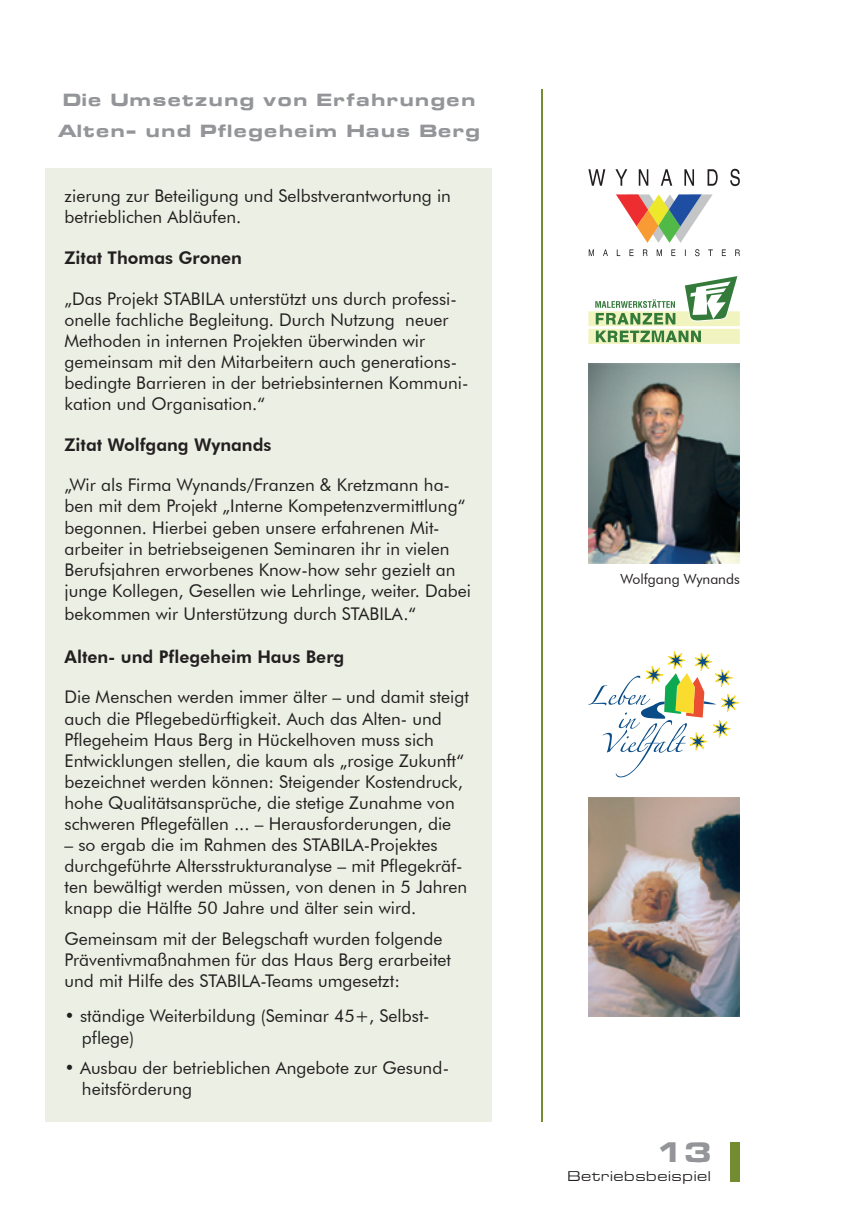
<style>
.page{position:relative;width:864px;height:1231px;background:#fff}
.page>*{position:absolute;margin:0;border:0;box-sizing:border-box;transform-origin:0 0}
.t1{font:700 28px "Eurasia Ex";color:#939598}
.t2{font:17.5px/21px "Futura BT";color:#231f20}
.t3{font:800 17.5px "Futura BT";color:#231f20}
.t4{font:700 17.5px/31px "Eurasia Ex";color:#939598}
.t5{font:14px "Eurasia Ex";color:#231f20}
.t6{font:14px "Futura BT";color:#231f20}
</style>
<div class="page">
<div style="left:729px;top:1141px;width:10px;height:40px;background:#738c31"></div>
<hr style="left:541px;top:89px;width:1px;height:1032px;background:#738c31">
<div style="left:45px;top:169px;width:446px;height:952px;background:#ecf0e4"></div>
<img style="left:588px;top:797px;width:151px;height:219px">
<svg style="left:588px;top:651px;width:150px;height:126px"></svg>
<svg style="left:616px;top:194px;width:96px;height:49px"></svg>
<svg style="left:735px;top:249px;width:4px;height:7px"></svg>
<svg style="left:721px;top:249px;width:4px;height:7px"></svg>
<svg style="left:708px;top:249px;width:4px;height:7px"></svg>
<svg style="left:695px;top:249px;width:4px;height:7px"></svg>
<svg style="left:671px;top:249px;width:4px;height:7px"></svg>
<svg style="left:656px;top:249px;width:5px;height:7px"></svg>
<svg style="left:642px;top:249px;width:5px;height:7px"></svg>
<svg style="left:629px;top:249px;width:4px;height:7px"></svg>
<svg style="left:616px;top:249px;width:4px;height:7px"></svg>
<svg style="left:603px;top:249px;width:4px;height:7px"></svg>
<svg style="left:588px;top:249px;width:5px;height:7px"></svg>
<svg style="left:588px;top:169px;width:17px;height:17px"></svg>
<svg style="left:615px;top:169px;width:12px;height:17px"></svg>
<svg style="left:638px;top:169px;width:10px;height:17px"></svg>
<svg style="left:660px;top:169px;width:12px;height:17px"></svg>
<svg style="left:684px;top:169px;width:9px;height:17px"></svg>
<svg style="left:707px;top:169px;width:10px;height:17px"></svg>
<svg style="left:730px;top:169px;width:9px;height:17px"></svg>
<svg style="left:588px;top:342px;width:151px;height:2px"></svg>
<svg style="left:588px;top:276px;width:151px;height:66px"></svg>
<img style="left:588px;top:364px;width:151px;height:199px">
<p class="t4" style="left:57px;top:85px;width:424px">Die Umsetzung von Erfahrungen<br>Alten- und Pflegeheim Haus Berg</p>
<p class="t2" style="left:64px;top:185px;width:388px">zierung zur Beteiligung und Selbstverantwortung in betrieblichen Abläufen.</p>
<p class="t3" style="left:64px;top:247px;width:179px">Zitat Thomas Gronen</p>
<p class="t2" style="left:64px;top:288px;width:405px">„Das Projekt STABILA unterstützt uns durch professi&shy;onelle fachliche Begleitung. Durch Nutzung neuer Methoden in internen Projekten überwinden wir gemeinsam mit den Mitarbeitern auch generations&shy;bedingte Barrieren in der betriebsinternen Kommuni&shy;kation und Organisation.“</p>
<p class="t3" style="left:64px;top:433px;width:208px">Zitat Wolfgang Wynands</p>
<p class="t2" style="left:64px;top:474px;width:408px">„Wir als Firma Wynands/Franzen &amp; Kretzmann ha&shy;ben mit dem Projekt „Interne Kompetenzvermittlung“ begonnen. Hierbei geben unsere erfahrenen Mit&shy;arbeiter in betriebseigenen Seminaren ihr in vielen Berufsjahren erworbenes Know-how sehr gezielt an junge Kollegen, Gesellen wie Lehrlinge, weiter. Dabei</p>
<p class="t2" style="left:64px;top:602px;width:353px">bekommen wir Unterstützung durch STABILA.“</p>
<p class="t3" style="left:64px;top:645px;width:281px">Alten- und Pflegeheim Haus Berg</p>
<p class="t2" style="left:64px;top:686px;width:406px">Die Menschen werden immer älter – und damit steigt auch die Pflegebedürftigkeit. Auch das Alten- und Pflegeheim Haus Berg in Hückelhoven muss sich Entwicklungen stellen, die kaum als „rosige Zukunft“ bezeichnet werden können: Steigender Kostendruck, hohe Qualitätsansprüche, die stetige Zunahme von schweren Pflegefällen ... – Herausforderungen, die</p>
<p class="t2" style="left:64px;top:833px;width:404px">– so ergab die im Rahmen des STABILA-Projektes durchgeführte Altersstrukturanalyse – mit Pflegekräf&shy;ten bewältigt werden müssen, von denen in 5 Jahren knapp die Hälfte 50 Jahre und älter sein wird.</p>
<p class="t2" style="left:64px;top:927px;width:388px">Gemeinsam mit der Belegschaft wurden folgende<br>Präventivmaßnahmen für das Haus Berg erarbeitet und mit Hilfe des STABILA-Teams umgesetzt:</p>
<p class="t2" style="left:82px;top:1005px;width:349px;text-indent:-17px">• ständige Weiterbildung (Seminar 45+, Selbst&shy;pflege)</p>
<p class="t2" style="left:82px;top:1057px;width:369px;text-indent:-17px">• Ausbau der betrieblichen Angebote zur Gesund - heitsförderung</p>
<p class="t6" style="left:620px;top:570px;width:121px">Wolfgang Wynands</p>
<h1 class="t1" style="left:654px;top:1134px;width:56px">13</h1>
<p class="t5" style="left:566px;top:1167px;width:145px">Betriebsbeispiel</p>
</div>
